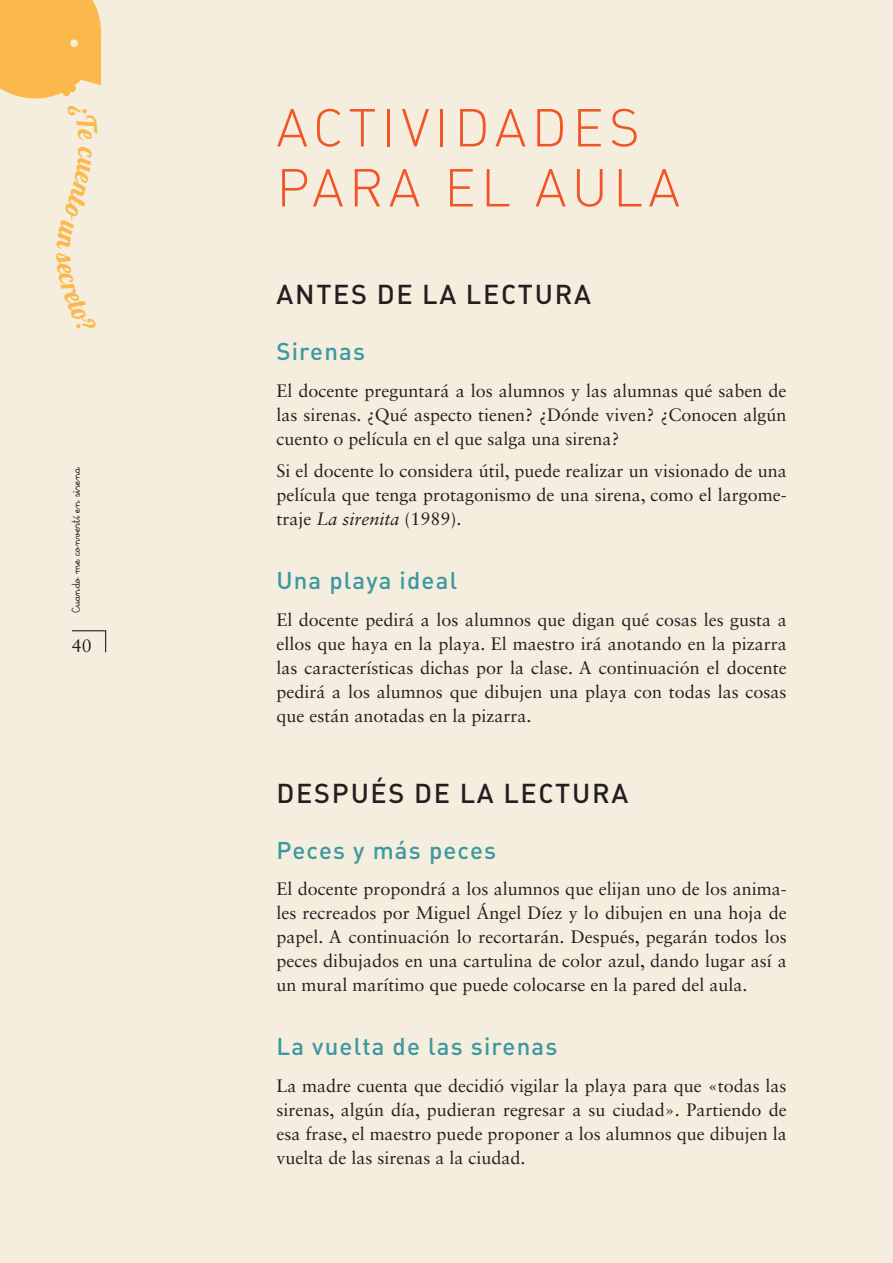
<style>
.page{position:relative;width:893px;height:1263px;background:#f5eddd}
.page>*{position:absolute;margin:0;border:0;box-sizing:border-box;transform-origin:0 0}
.t1{font:52.5px/60px "DIN Light Alternate";letter-spacing:.1em;color:#f15426}
.t2{font:27px "DIN Medium Alternate";letter-spacing:.065em;color:#231f20}
.t3{font:24px "DIN Medium Alternate";letter-spacing:.05em;color:#3c99a0}
.t4{font:18px/24px "Sabon LT Std";color:#231f20;text-align:justify}
.t5{font:12px "Escolar Pro Negra";color:#231f20}
.s1{font-style:italic}
</style>
<div class="page">
<svg style="left:72px;top:630px;width:35px;height:23px"></svg>
<svg style="left:0;top:0;width:101px;height:99px"></svg>
<p class="t5" style="left:70px;top:613px;width:148px;rotate:-90deg">Cuando me convertí en sirena</p>
<p class="t4" style="left:72px;top:634px;width:22px">40</p>
<h1 class="t1" style="left:276px;top:97px;width:405px">ACTIVIDADES<br>PARA EL AULA</h1>
<h2 class="t2" style="left:277px;top:277px;width:316px">ANTES DE LA LECTURA</h2>
<h3 class="t3" style="left:276px;top:336px;width:90px">Sirenas</h3>
<p class="t4" style="left:276px;top:378px;width:512px">El docente preguntará a los alumnos y las alumnas qué saben de las sirenas. ¿Qué aspecto tienen? ¿Dónde viven? ¿Conocen algún cuento o película en el que salga una sirena?</p>
<p class="t4" style="left:276px;top:459px;width:512px">Si el docente lo considera útil, puede realizar un visionado de una película que tenga protagonismo de una sirena, como el largome&shy;traje <span class="s1">La sirenita</span> (1989).</p>
<h3 class="t3" style="left:276px;top:565px;width:182px">Una playa ideal</h3>
<p class="t4" style="left:276px;top:608px;width:512px">El docente pedirá a los alumnos que digan qué cosas les gusta a ellos que haya en la playa. El maestro irá anotando en la pizarra las características dichas por la clase. A continuación el docente pedirá a los alumnos que dibujen una playa con todas las cosas que están anotadas en la pizarra.</p>
<h2 class="t2" style="left:277px;top:776px;width:353px">DESPUÉS DE LA LECTURA</h2>
<h3 class="t3" style="left:276px;top:835px;width:221px">Peces y más peces</h3>
<p class="t4" style="left:276px;top:877px;width:512px">El docente propondrá a los alumnos que elijan uno de los anima&shy;les recreados por Miguel Ángel Díez y lo dibujen en una hoja de papel. A continuación lo recortarán. Después, pegarán todos los peces dibujados en una cartulina de color azul, dando lugar así a un mural marítimo que puede colocarse en la pared del aula.</p>
<h3 class="t3" style="left:276px;top:1031px;width:282px">La vuelta de las sirenas</h3>
<p class="t4" style="left:276px;top:1074px;width:512px">La madre cuenta que decidió vigilar la playa para que «todas las sirenas, algún día, pudieran regresar a su ciudad». Partiendo de esa frase, el maestro puede proponer a los alumnos que dibujen la vuelta de las sirenas a la ciudad.</p>
</div>
